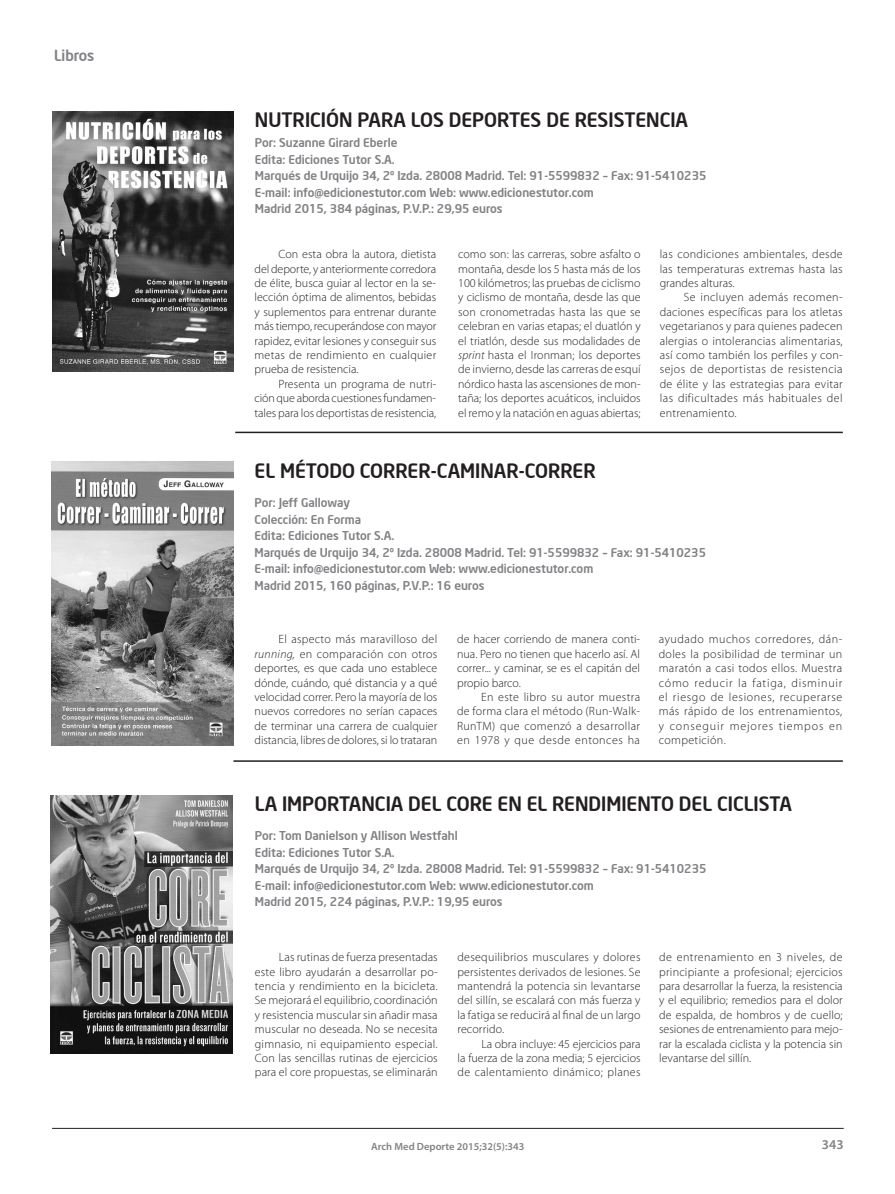
<style>
.page{position:relative;width:895px;height:1194px;background:#fff}
.page>*{position:absolute;margin:0;border:0;box-sizing:border-box;transform-origin:0 0}
.t1{font:500 19.5px "Neo Sans Intel";color:#231f20}
.t2{font:500 15px "Neo Sans Intel";color:#808285}
.t3{font:600 13.5px "Myriad Pro";color:#808285}
.t4{font:300 12px/14.4px "Myriad Pro";letter-spacing:.01em;color:#231f20;text-align:justify}
.t5{font:500 12px/16.5px "Neo Sans Intel";color:#808285}
.t6{font:600 10.5px "Myriad Pro";color:#808285}
.s1{font-style:italic}
</style>
<div class="page">
<hr style="left:52px;top:1128px;width:791px;height:1px;background:#231f20">
<hr style="left:235px;top:432px;width:607px;height:1px;background:#231f20">
<hr style="left:233px;top:760px;width:609px;height:2px;background:#231f20">
<img style="left:53px;top:112px;width:180px;height:260px">
<img style="left:52px;top:461px;width:181px;height:284px">
<img style="left:51px;top:796px;width:181px;height:257px">
<p class="t2" style="left:54px;top:46px;width:42px">Libros</p>
<h1 class="t1" style="left:255px;top:107px;width:434px">NUTRICIÓN PARA LOS DEPORTES DE RESISTENCIA</h1>
<p class="t5" style="left:255px;top:134px;width:453px">Por: Suzanne Girard Eberle<br>Edita: Ediciones Tutor S.A.<br>Marqués de Urquijo 34, 2º Izda. 28008 Madrid. Tel: 91-5599832 – Fax: 91-5410235<br>E-mail: info@edicionestutor.com Web: www.edicionestutor.com<br>Madrid 2015, 384 páginas, P.V.P.: 29,95 euros</p>
<p class="t4" style="left:458px;top:247px;width:184px">como son: las carreras, sobre asfalto o montaña, desde los 5 hasta más de los 100 kilómetros; las pruebas de ciclismo y ciclismo de montaña, desde las que son cronometradas hasta las que se celebran en varias etapas; el duatlón y el triatlón, desde sus modalidades de <span class="s1">sprint</span> hasta el Ironman; los deportes de invierno, desde las carreras de esquí nórdico hasta las ascensiones de mon&shy;taña; los deportes acuáticos, incluidos el remo y la natación en aguas abiertas;</p>
<p class="t4" style="left:659px;top:247px;width:184px">las condiciones ambientales, desde las temperaturas extremas hasta las grandes alturas.</p>
<p class="t4" style="left:254px;top:247px;width:183px;text-indent:24px">Con esta obra la autora, dietista del deporte, y anteriormente corredora de élite, busca guiar al lector en la se&shy;lección óptima de alimentos, bebidas y suplementos para entrenar durante más tiempo, recuperándose con mayor rapidez, evitar lesiones y conseguir sus metas de rendimiento en cualquier prueba de resistencia.</p>
<p class="t4" style="left:254px;top:376px;width:183px;text-indent:24px">Presenta un programa de nutri&shy;ción que aborda cuestiones fundamen&shy;tales para los deportistas de resistencia,</p>
<p class="t4" style="left:659px;top:290px;width:184px;text-indent:24px">Se incluyen además recomen&shy;daciones específicas para los atletas vegetarianos y para quienes padecen alergias o intolerancias alimentarias, así como también los perfiles y con&shy;sejos de deportistas de resistencia de élite y las estrategias para evitar las dificultades más habituales del entrenamiento.</p>
<h1 class="t1" style="left:254px;top:458px;width:343px">EL MÉTODO CORRER-CAMINAR-CORRER</h1>
<p class="t5" style="left:254px;top:494px;width:453px">Por: Jeff Galloway<br>Colección: En Forma<br>Edita: Ediciones Tutor S.A.<br>Marqués de Urquijo 34, 2º Izda. 28008 Madrid. Tel: 91-5599832 – Fax: 91-5410235<br>E-mail: info@edicionestutor.com Web: www.edicionestutor.com<br>Madrid 2015, 160 páginas, P.V.P.: 16 euros</p>
<p class="t4" style="left:254px;top:632px;width:184px;text-indent:24px">El aspecto más maravilloso del <span class="s1">running,</span> en comparación con otros deportes, es que cada uno establece dónde, cuándo, qué distancia y a qué velocidad correr. Pero la mayoría de los nuevos corredores no serían capaces de terminar una carrera de cualquier distancia, libres de dolores, si lo trataran</p>
<p class="t4" style="left:457px;top:632px;width:184px">de hacer corriendo de manera conti&shy;nua. Pero no tienen que hacerlo así. Al correr... y caminar, se es el capitán del propio barco.</p>
<p class="t4" style="left:457px;top:690px;width:184px;text-indent:24px">En este libro su autor muestra de forma clara el método (Run-Walk-RunTM) que comenzó a desarrollar en 1978 y que desde entonces ha</p>
<p class="t4" style="left:658px;top:632px;width:185px">ayudado muchos corredores, dán&shy;doles la posibilidad de terminar un maratón a casi todos ellos. Muestra cómo reducir la fatiga, disminuir el riesgo de lesiones, recuperarse más rápido de los entrenamientos, y conseguir mejores tiempos en competición.</p>
<h1 class="t1" style="left:255px;top:791px;width:538px">LA IMPORTANCIA DEL CORE EN EL RENDIMIENTO DEL CICLISTA</h1>
<p class="t5" style="left:255px;top:827px;width:453px">Por: Tom Danielson y Allison Westfahl<br>Edita: Ediciones Tutor S.A.<br>Marqués de Urquijo 34, 2º Izda. 28008 Madrid. Tel: 91-5599832 – Fax: 91-5410235<br>E-mail: info@edicionestutor.com Web: www.edicionestutor.com<br>Madrid 2015, 224 páginas, P.V.P.: 19,95 euros</p>
<p class="t4" style="left:255px;top:950px;width:184px;text-indent:24px">Las rutinas de fuerza presentadas este libro ayudarán a desarrollar po&shy;tencia y rendimiento en la bicicleta.<br>Se mejorará el equilibrio, coordinación y resistencia muscular sin añadir masa muscular no deseada. No se necesita gimnasio, ni equipamiento especial.<br>Con las sencillas rutinas de ejercicios para el core propuestas, se eliminarán</p>
<p class="t4" style="left:457px;top:950px;width:184px">desequilibrios musculares y dolores persistentes derivados de lesiones. Se mantendrá la potencia sin levantarse del sillín, se escalará con más fuerza y la fatiga se reducirá al final de un largo recorrido.</p>
<p class="t4" style="left:457px;top:1036px;width:184px;text-indent:24px">La obra incluye: 45 ejercicios para la fuerza de la zona media; 5 ejercicios de calentamiento dinámico; planes</p>
<p class="t4" style="left:659px;top:950px;width:185px">de entrenamiento en 3 niveles, de principiante a profesional; ejercicios para desarrollar la fuerza, la resistencia y el equilibrio; remedios para el dolor de espalda, de hombros y de cuello; sesiones de entrenamiento para mejo&shy;rar la escalada ciclista y la potencia sin levantarse del sillín.</p>
<p class="t6" style="left:371px;top:1139px;width:154px">Arch Med Deporte 2015;32(5):343</p>
<p class="t3" style="left:821px;top:1136px;width:23px">343</p>
</div>
